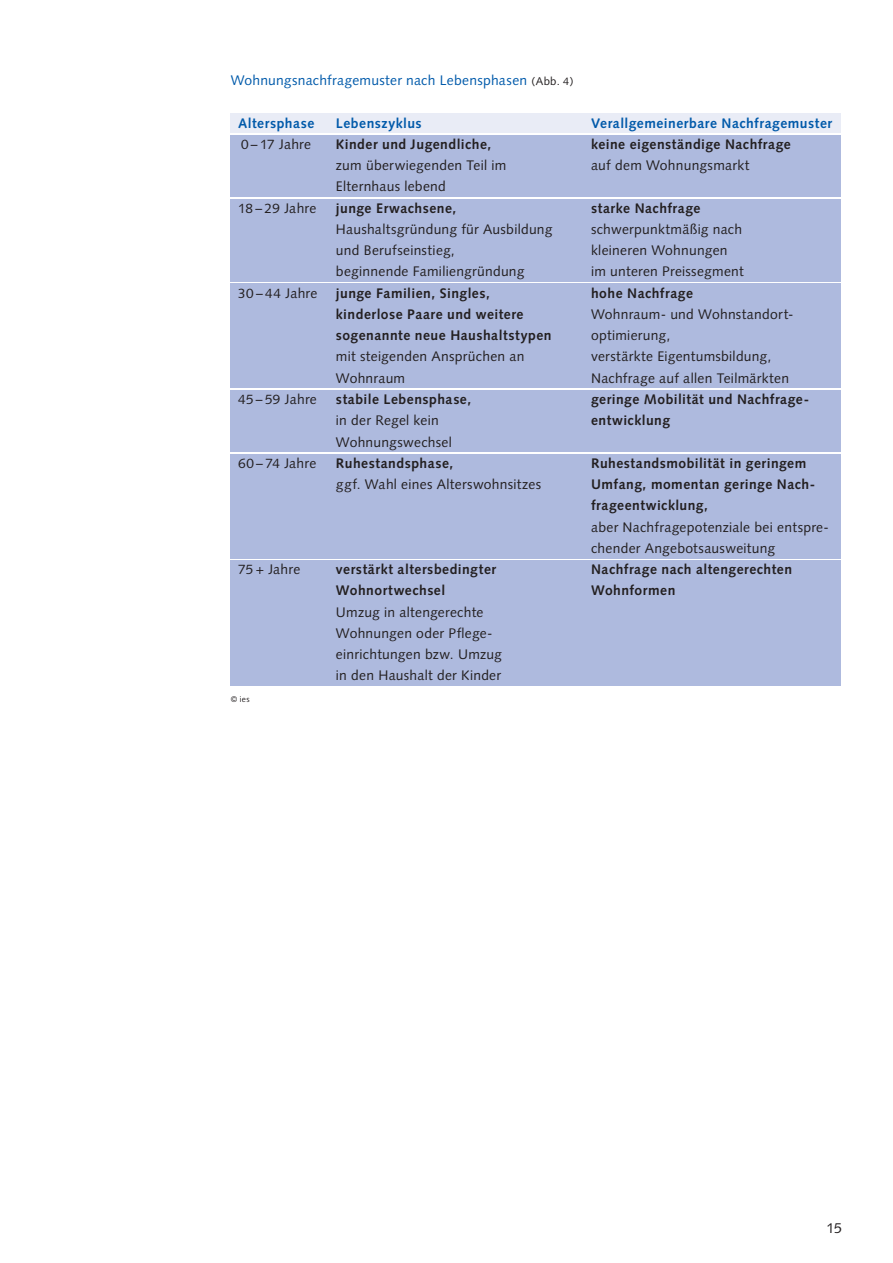
<style>
.page{position:relative;width:893px;height:1263px;background:#fff}
.page>*{position:absolute;margin:0;border:0;box-sizing:border-box;transform-origin:0 0}
.t1{font:14.25px "Syntax";color:#231f20}
.t2{font:13.8px/21.3px "Syntax";letter-spacing:.02em;color:#231f20}
.t3{font:700 13.8px/21.3px "Syntax";letter-spacing:.035em;color:#231f20}
.t4{font:700 13.8px "Syntax";letter-spacing:.035em;color:#015aaa}
.t5{font:13.8px "Syntax";letter-spacing:.02em;color:#015aaa}
.t6{font:13.5px "Syntax";letter-spacing:.03em;color:#231f20}
.t7{font:8.25px "Syntax";color:#231f20}
.s1{font-size:11.25px;color:#231f20}
.s2{font-size:10.8px;color:#231f20}
.s3{font-size:13.5px}
.s4{font-size:13.8px}
</style>
<div class="page">
<div style="left:231px;top:560px;width:610px;height:126px;background:#aebade"></div>
<div style="left:231px;top:454px;width:610px;height:104px;background:#aebade"></div>
<div style="left:231px;top:390px;width:610px;height:62px;background:#aebade"></div>
<div style="left:231px;top:114px;width:610px;height:19px;background:#e9ecf6"></div>
<div style="left:231px;top:284px;width:610px;height:104px;background:#aebade"></div>
<div style="left:231px;top:199px;width:610px;height:83px;background:#aebade"></div>
<div style="left:231px;top:135px;width:610px;height:62px;background:#aebade"></div>
<p class="t5" style="left:231px;top:72px;width:344px">Wohnungsnachfragemuster nach Lebensphasen <span class="s1">(Abb.</span> <span class="s2">4</span><span class="s1">)</span></p>
<p class="t4" style="left:238px;top:115px;width:78px">Altersphase</p>
<p class="t4" style="left:336px;top:115px;width:87px">Lebenszyklus</p>
<p class="t4" style="left:591px;top:115px;width:243px">Verallgemeinerbare Nachfragemuster</p>
<p class="t2" style="left:241px;top:133px;width:72px"><span class="s3">0 – 17</span> Jahre</p>
<p class="t3" style="left:336px;top:134px;width:157px">Kinder und Jugendliche,</p>
<p class="t3" style="left:591px;top:134px;width:201px">keine eigenständige Nachfrage</p>
<p class="t2" style="left:336px;top:155px;width:172px">zum überwiegenden Teil im</p>
<p class="t2" style="left:591px;top:155px;width:160px">auf dem Wohnungsmarkt</p>
<p class="t2" style="left:336px;top:176px;width:112px">Elternhaus lebend</p>
<p class="t6" style="left:238px;top:200px;width:80px">18 – 29 <span class="s4">Jahre</span></p>
<p class="t3" style="left:336px;top:197px;width:122px">junge Erwachsene,</p>
<p class="t3" style="left:591px;top:197px;width:111px">starke Nachfrage</p>
<p class="t2" style="left:336px;top:218px;width:218px">Haushaltsgründung für Ausbildung</p>
<p class="t2" style="left:591px;top:218px;width:152px">schwerpunktmäßig nach</p>
<p class="t2" style="left:336px;top:240px;width:120px">und Berufseinstieg,</p>
<p class="t2" style="left:591px;top:240px;width:138px">kleineren Wohnungen</p>
<p class="t2" style="left:336px;top:261px;width:190px">beginnende Familiengründung</p>
<p class="t2" style="left:591px;top:261px;width:154px">im unteren Preissegment</p>
<p class="t6" style="left:238px;top:285px;width:81px">30 – 44 <span class="s4">Jahre</span></p>
<p class="t3" style="left:336px;top:282px;width:156px">junge Familien, Singles,</p>
<p class="t3" style="left:591px;top:282px;width:103px">hohe Nachfrage</p>
<p class="t3" style="left:336px;top:304px;width:189px">kinderlose Paare und weitere</p>
<p class="t2" style="left:591px;top:304px;width:204px">Wohnraum- und Wohnstandort-</p>
<p class="t3" style="left:336px;top:325px;width:217px">sogenannte neue Haushaltstypen</p>
<p class="t2" style="left:591px;top:325px;width:81px">optimierung,</p>
<p class="t2" style="left:336px;top:346px;width:190px">mit steigenden Ansprüchen an</p>
<p class="t2" style="left:591px;top:346px;width:182px">verstärkte Eigentumsbildung,</p>
<p class="t2" style="left:336px;top:367px;width:71px">Wohnraum</p>
<p class="t2" style="left:591px;top:367px;width:200px">Nachfrage auf allen Teilmärkten</p>
<p class="t6" style="left:238px;top:391px;width:80px">45 – 59 <span class="s4">Jahre</span></p>
<p class="t3" style="left:336px;top:389px;width:137px">stabile Lebensphase,</p>
<p class="t3" style="left:591px;top:389px;width:219px">geringe Mobilität und Nachfrage-</p>
<p class="t2" style="left:336px;top:410px;width:104px">in der Regel kein</p>
<p class="t3" style="left:591px;top:410px;width:80px">entwicklung</p>
<p class="t2" style="left:336px;top:431px;width:118px">Wohnungswechsel</p>
<p class="t6" style="left:238px;top:455px;width:80px">60 – 74 <span class="s4">Jahre</span></p>
<p class="t3" style="left:336px;top:452px;width:119px">Ruhestandsphase,</p>
<p class="t3" style="left:591px;top:452px;width:217px">Ruhestandsmobilität in geringem</p>
<p class="t2" style="left:336px;top:474px;width:207px">ggf. Wahl eines Alterswohnsitzes</p>
<p class="t3" style="left:591px;top:474px;width:226px">Umfang, momentan geringe Nach&shy;frageentwicklung,</p>
<p class="t2" style="left:591px;top:516px;width:239px">aber Nachfragepotenziale bei entspre&shy;chender Angebotsausweitung</p>
<p class="t2" style="left:238px;top:559px;width:64px"><span class="s3">75</span> + Jahre</p>
<p class="t3" style="left:336px;top:559px;width:162px">verstärkt altersbedingter</p>
<p class="t3" style="left:591px;top:559px;width:203px">Nachfrage nach altengerechten</p>
<p class="t3" style="left:336px;top:580px;width:111px">Wohnortwechsel</p>
<p class="t3" style="left:591px;top:580px;width:86px">Wohnformen</p>
<p class="t2" style="left:336px;top:601px;width:168px">Umzug in altengerechte<br>Wohnungen oder Pflege&shy;einrichtungen bzw. Umzug in den Haushalt der Kinder</p>
<p class="t7" style="left:231px;top:694px;width:20px">© ies</p>
<p class="t1" style="left:826px;top:1220px;width:17px">15</p>
</div>
